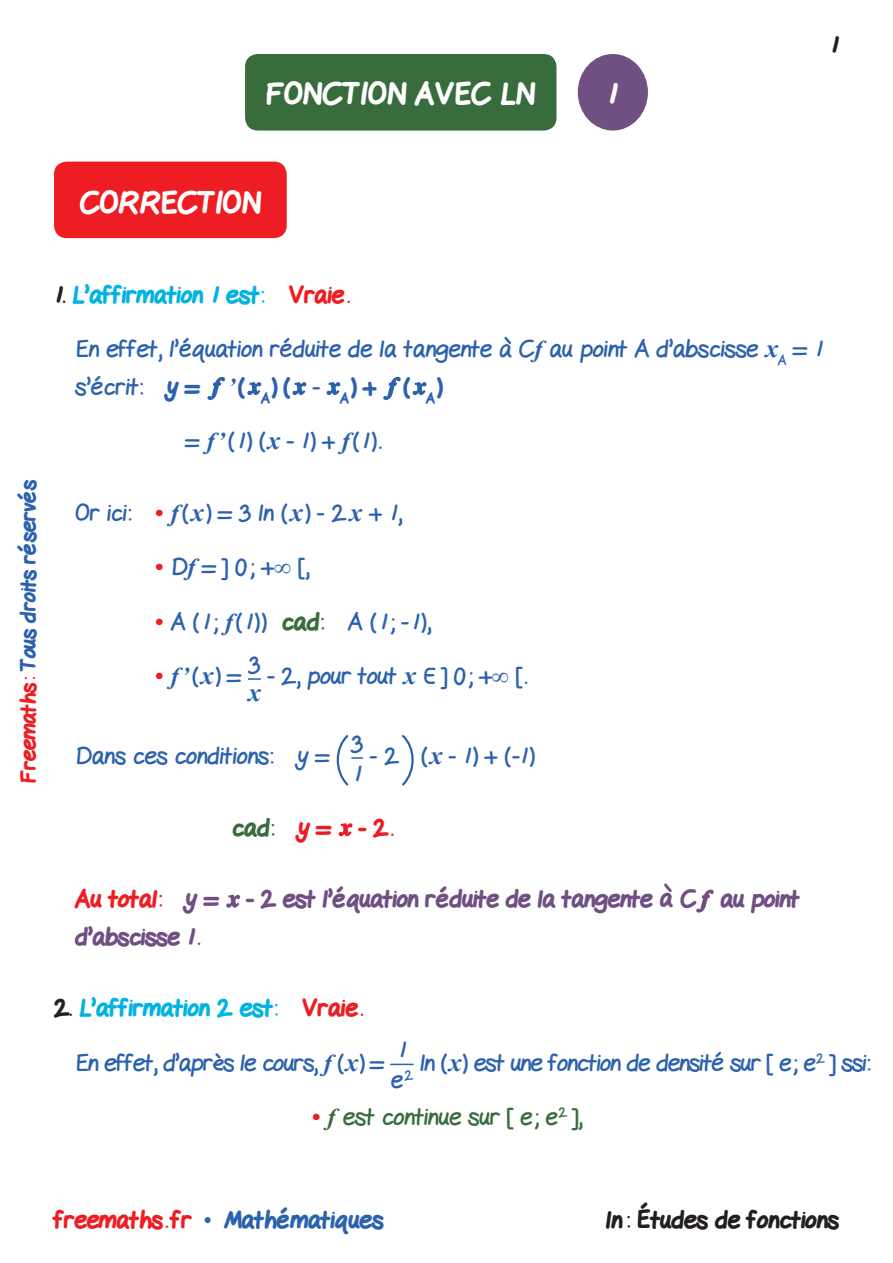
<style>
.page{position:relative;width:893px;height:1263px;background:#fff}
.page>*{position:absolute;margin:0;border:0;box-sizing:border-box;transform-origin:0 0}
.t1{font:800 30px "Gel Pen";color:#fff}
.Texte{font:italic 700 25.5px "Times New Roman";color:#2c62ad}
.Texte-2{font:24px/37.5px "Gel Pen";color:#2c62ad}
.Texte-3{font:24px "Gel Pen";letter-spacing:-.025em;color:#2c62ad}
.Texte-4{font:800 24px/37.5px "Gel Pen";letter-spacing:-.01em;color:#704f83}
.Sous_titre{font:800 24px "Gel Pen";color:#00b3e0}
.t2{font:800 24px "Gel Pen";color:#2c62ad}
.Texte-5{font:24px "Gel Pen";color:#386c3d}
.t3{font:800 24px "Gel Pen";color:#231f20}
.Texte-6{font:800 24px "Gel Pen";color:#ee1d23}
.t4{font:800 21px "Gel Pen";letter-spacing:-.01em;color:#2c62ad}
.s1{color:#ee1d23}
.s2{color:#231f20}
.s3{font-family:"Times New Roman";font-weight:700;font-style:italic}
.s4{font-family:"Times New Roman";font-weight:700;font-style:italic;font-size:25.5px}
.s5{font-weight:800}
.s6{font-family:"Times New Roman";font-weight:700;color:#ee1d23}
.s7{font-weight:800;color:#386c3d}
.s8{color:#386c3d}
.s9{font-weight:400}
.s10{font-family:"Times New Roman";font-weight:400}
</style>
<div class="page">
<div style="left:54px;top:162px;width:233px;height:76px;background:#ee1d23;border-radius:13px"></div>
<div style="left:245px;top:54px;width:311px;height:77px;background:#386c3d;border-radius:13px"></div>
<div style="left:578px;top:54px;width:70px;height:77px;background:#704f83;border-radius:50%"></div>
<svg style="left:207px;top:377px;width:18px;height:23px"></svg>
<svg style="left:247px;top:382px;width:15px;height:13px"></svg>
<svg style="left:292px;top:382px;width:15px;height:13px"></svg>
<svg style="left:326px;top:382px;width:15px;height:13px"></svg>
<svg style="left:383px;top:377px;width:18px;height:23px"></svg>
<svg style="left:412px;top:382px;width:15px;height:13px"></svg>
<svg style="left:248px;top:678px;width:13px;height:2px"></svg>
<svg style="left:336px;top:735px;width:27px;height:51px"></svg>
<svg style="left:402px;top:735px;width:12px;height:51px"></svg>
<svg style="left:338px;top:823px;width:15px;height:14px"></svg>
<svg style="left:226px;top:894px;width:15px;height:14px"></svg>
<svg style="left:696px;top:889px;width:18px;height:24px"></svg>
<svg style="left:390px;top:1064px;width:24px;height:1px"></svg>
<p class="t1" style="left:266px;top:71px;width:270px">FONCTION AVEC LN</p>
<p class="t1" style="left:607px;top:71px;width:12px">1</p>
<p class="t3" style="left:830px;top:26px;width:10px">1</p>
<p class="t1" style="left:80px;top:179px;width:183px">CORRECTION</p>
<p class="t4" style="left:12px;top:783px;width:305px;rotate:-90deg"><span class="s1">Freemaths:</span> Tous droits réservés</p>
<p class="Sous_titre" style="left:54px;top:276px;width:297px"><span class="s2">1.</span> L’affirmation 1 est: <span class="s1">Vraie.</span></p>
<p class="Texte-2" style="left:75px;top:328px;width:749px">En effet, l’équation réduite de la tangente à C<span class="s3">f</span> au point A d’abscisse <span class="s4">x</span><sub>A</sub> = 1 s’écrit: <span class="s5">y =</span> <span class="s3">’</span><span class="s5">(</span> <sub>A</sub><span class="s5">)(</span> - <sub>A</sub><span class="s5">) + (</span> <sub>A</sub><span class="s5">)</span></p>
<p class="Texte-2" style="left:186px;top:420px;width:197px">= <span class="s3">f’</span>(1) (<span class="s4">x</span> - 1) + <span class="s3">f</span>(1).</p>
<p class="Texte-2" style="left:75px;top:491px;width:328px">Or ici: <span class="s6">•</span> <span class="s3">f</span>(<span class="s4">x</span>) = 3 ln (<span class="s4">x</span>) - 2<span class="s4">x</span> + 1,</p>
<p class="Texte-2" style="left:155px;top:546px;width:156px"><span class="s6">•</span> D<span class="s3">f</span> = ] 0 ; +∞ [,</p>
<p class="Texte-2" style="left:155px;top:600px;width:277px"><span class="s6">•</span> A (1; <span class="s3">f</span>(1)) <span class="s7">cad:</span> A (1; -1),</p>
<p class="Texte-2" style="left:155px;top:655px;width:88px"><span class="s6">•</span> <span class="s3">f’</span>(<span class="s4">x</span>) =</p>
<p class="Texte-2" style="left:249px;top:643px;width:13px">3</p>
<p class="Texte" style="left:248px;top:675px;width:14px">x</p>
<p class="Texte-2" style="left:268px;top:655px;width:261px">- 2, pour tout <span class="s4">x</span> ı ] 0; +∞ [.</p>
<p class="Texte-2" style="left:75px;top:735px;width:256px">Dans ces conditions: y =</p>
<p class="Texte-2" style="left:351px;top:722px;width:13px">3</p>
<p class="Texte-2" style="left:353px;top:752px;width:10px">1</p>
<p class="Texte-2" style="left:370px;top:735px;width:166px">- 2 (<span class="s4">x</span> - 1) + (-1)</p>
<p class="Texte-6" style="left:232px;top:809px;width:163px"><span class="s8">cad:</span> y = - 2.</p>
<p class="Texte-4" style="left:75px;top:879px;width:726px"><span class="s1">Au total:</span> y = - 2 est l’équation réduite de la tangente à C au point d’abscisse 1<span class="s9">.</span></p>
<p class="Sous_titre" style="left:54px;top:989px;width:311px"><span class="s2">2.</span> L’affirmation 2 est: <span class="s1">Vraie.</span></p>
<p class="Texte-3" style="left:75px;top:1043px;width:311px">En effet, d’après le cours, <span class="s3">f</span> (<span class="s4">x</span>) =</p>
<p class="Texte-2" style="left:398px;top:1028px;width:10px">1</p>
<p class="Texte-2" style="left:391px;top:1058px;width:24px">e<sup>2</sup></p>
<p class="Texte-3" style="left:420px;top:1043px;width:452px">ln (<span class="s4">x</span>) est une fonction de densité sur [ e; e<sup>2</sup> ] ssi:</p>
<p class="Texte-5" style="left:312px;top:1097px;width:272px"><span class="s6">•</span> <span class="s3">f</span> est continue sur [ e; e<sup>2</sup> ],</p>
<p class="t2" style="left:54px;top:1201px;width:331px"><span class="s1">freemaths . fr</span> <span class="s10">•</span> Mathématiques</p>
<p class="t3" style="left:606px;top:1201px;width:235px">ln : Études de fonctions</p>
</div>
